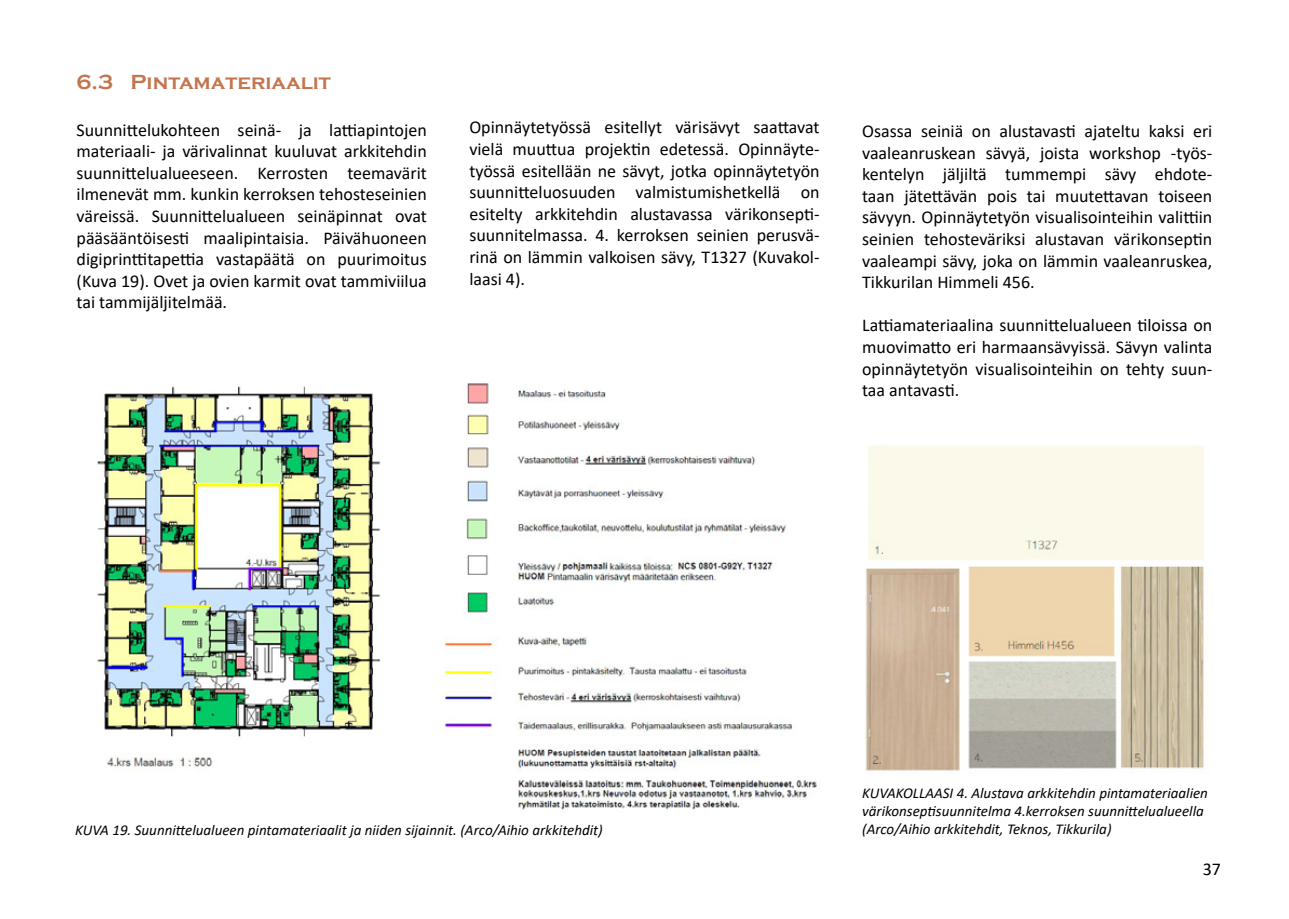
<style>
.page{position:relative;width:1289px;height:919px;background:#fff}
.page>*{position:absolute;margin:0;border:0;box-sizing:border-box;transform-origin:0 0}
.t1{font:700 21px "Copperplate Gothic";color:#c3754e}
.t2{font:18px/21.6px "Calibri";color:#000;text-align:justify}
.t3{font:italic 15px/18px "Calibri";color:#000}
</style>
<div class="page">
<img style="left:97px;top:383px;width:720px;height:427px">
<img style="left:865px;top:445px;width:339px;height:327px">
<p class="t1" style="left:77px;top:70px;width:256px">6.3 Pintamateriaalit</p>
<p class="t2" style="left:77px;top:118px;width:352px">Suunnittelukohteen seinä- ja lattiapintojen materiaali- ja värivalinnat kuuluvat arkkitehdin suunnittelualueeseen. Kerrosten teemavärit ilmenevät mm. kunkin kerroksen tehosteseinien väreissä. Suunnittelualueen seinäpinnat ovat pääsääntöisesti maalipintaisia. Päivähuoneen digiprinttitapettia vastapäätä on puurimoitus (Kuva 19). Ovet ja ovien karmit ovat tammiviilua tai tammijäljitelmää.</p>
<p class="t2" style="left:469px;top:116px;width:352px">Opinnäytetyössä esitellyt värisävyt saattavat vielä muuttua projektin edetessä. Opinnäyte&shy;työssä esitellään ne sävyt, jotka opinnäytetyön suunnitteluosuuden valmistumishetkellä on esitelty arkkitehdin alustavassa värikonsepti&shy;suunnitelmassa. 4. kerroksen seinien perusvä&shy;rinä on lämmin valkoisen sävy, T1327 (Kuvakol&shy;laasi 4).</p>
<p class="t2" style="left:862px;top:120px;width:352px">Osassa seiniä on alustavasti ajateltu kaksi eri vaaleanruskean sävyä, joista workshop -työs&shy;kentelyn jäljiltä tummempi sävy ehdote&shy;taan jätettävän pois tai muutettavan toiseen sävyyn. Opinnäytetyön visualisointeihin valittiin seinien tehosteväriksi alustavan värikonseptin vaaleampi sävy, joka on lämmin vaaleanruskea, Tikkurilan Himmeli 456.</p>
<p class="t2" style="left:862px;top:314px;width:352px">Lattiamateriaalina suunnittelualueen tiloissa on muovimatto eri harmaansävyissä. Sävyn valinta opinnäytetyön visualisointeihin on tehty suun&shy;taa antavasti.</p>
<p class="t3" style="left:75px;top:819px;width:529px">KUVA 19. Suunnittelualueen pintamateriaalit ja niiden sijainnit. (Arco/Aihio arkkitehdit)</p>
<p class="t3" style="left:862px;top:783px;width:347px">KUVAKOLLAASI 4. Alustava arkkitehdin pintamateriaalien värikonseptisuunnitelma 4.kerroksen suunnittelualueella (Arco/Aihio arkkitehdit, Teknos, Tikkurila)</p>
<p class="t2" style="left:1202px;top:857px;width:20px">37</p>
</div>
